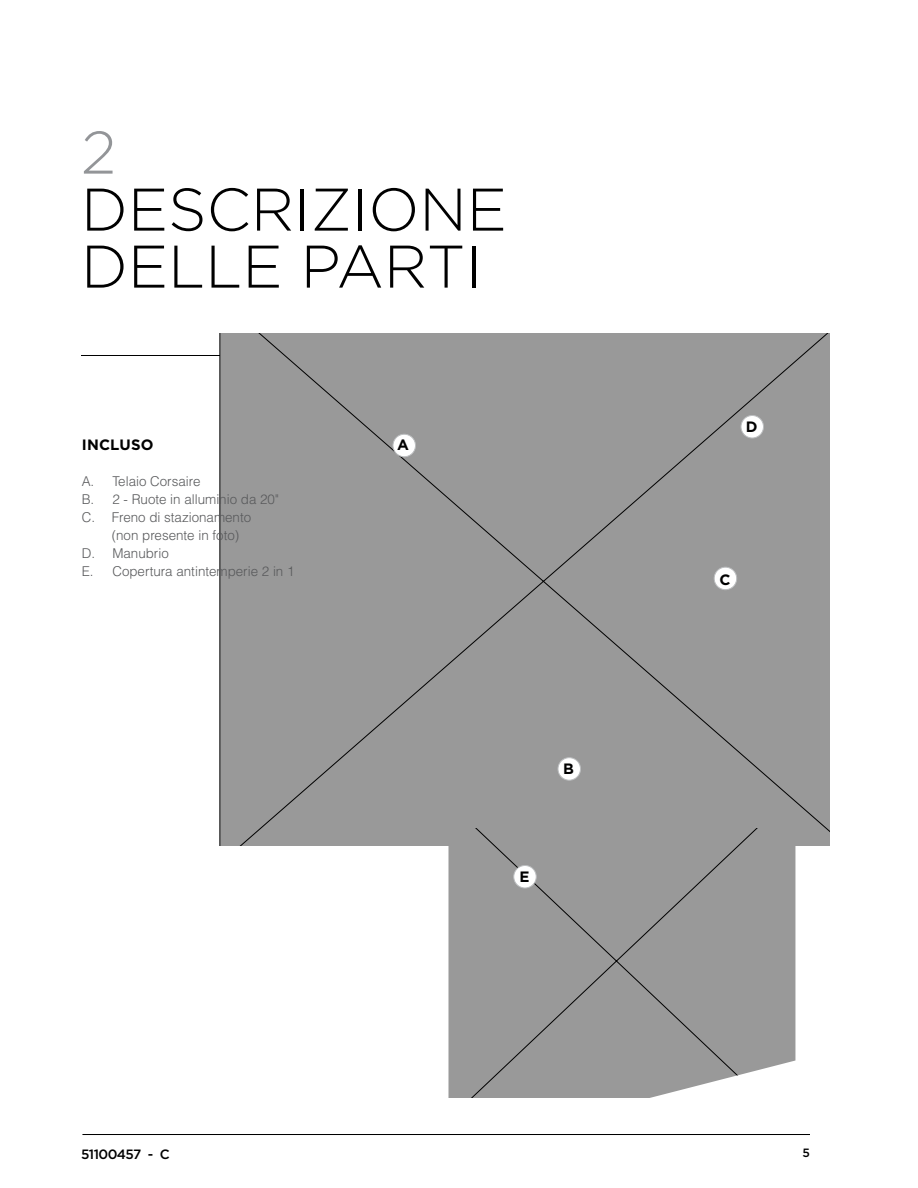
<style>
.page{position:relative;width:918px;height:1188px;background:#fff}
.page>*{position:absolute;margin:0;border:0;box-sizing:border-box;transform-origin:0 0}
.t1{font:300 60px/57px "Gotham";color:#000}
.t2{font:300 60px "Gotham";color:#939598}
.t3{font:700 15px "Gotham";color:#000}
.t4{font:300 13.5px "Helvetica";color:#58595b}
.t5{font:500 13.5px "Thule";letter-spacing:-.04em;color:#000}
.t6{font:500 12px "Thule";color:#000}
</style>
<div class="page">
<hr style="left:82px;top:1134px;width:728px;height:1px;background:#000">
<hr style="left:81px;top:355px;width:729px;height:1px;background:#000">
<div style="left:219px;top:333px;width:610px;height:513px;background:#999"></div>
<div style="left:448px;top:828px;width:347px;height:270px;background:#999"></div>
<div style="left:393px;top:434px;width:23px;height:23px;background:#fff;border-radius:50%"></div>
<div style="left:393px;top:434px;width:23px;height:23px;border:1px solid #bcbec0;border-radius:50%"></div>
<div style="left:514px;top:865px;width:22px;height:23px;background:#fff;border-radius:50%"></div>
<div style="left:514px;top:865px;width:22px;height:23px;border:1px solid #bcbec0;border-radius:50%"></div>
<div style="left:741px;top:415px;width:23px;height:23px;background:#fff;border-radius:50%"></div>
<div style="left:741px;top:415px;width:23px;height:23px;border:1px solid #bcbec0;border-radius:50%"></div>
<div style="left:558px;top:758px;width:22px;height:22px;background:#fff;border-radius:50%"></div>
<div style="left:558px;top:757px;width:23px;height:23px;border:1px solid #bcbec0;border-radius:50%"></div>
<div style="left:714px;top:567px;width:23px;height:23px;background:#fff;border-radius:50%"></div>
<div style="left:714px;top:567px;width:23px;height:23px;border:1px solid #bcbec0;border-radius:50%"></div>
<h1 class="t2" style="left:81px;top:114px;width:37px">2</h1>
<h1 class="t1" style="left:81px;top:179px;width:427px">DESCRIZIONE<br>DELLE PARTI</h1>
<p class="t3" style="left:82px;top:435px;width:17px">INCLUSO</p>
<p class="t4" style="left:82px;top:473px;width:120px">A. Telaio Corsaire</p>
<p class="t4" style="left:82px;top:491px;width:199px">B. 2 - Ruote in alluminio da 20"</p>
<p class="t4" style="left:82px;top:509px;width:171px">C. Freno di stazionamento</p>
<p class="t4" style="left:112px;top:527px;width:129px">(non presente in foto)</p>
<p class="t4" style="left:82px;top:545px;width:89px">D. Manubrio</p>
<p class="t4" style="left:82px;top:563px;width:214px">E. Copertura antintemperie 2 in 1</p>
<p class="t3" style="left:397px;top:435px;width:13px">A</p>
<p class="t3" style="left:563px;top:759px;width:12px">B</p>
<p class="t3" style="left:519px;top:867px;width:9px">E</p>
<p class="t3" style="left:746px;top:417px;width:11px">D</p>
<p class="t3" style="left:719px;top:570px;width:11px">C</p>
<p class="t5" style="left:81px;top:1145px;width:90px">51100457 - C</p>
<p class="t6" style="left:803px;top:1145px;width:9px">5</p>
</div>
